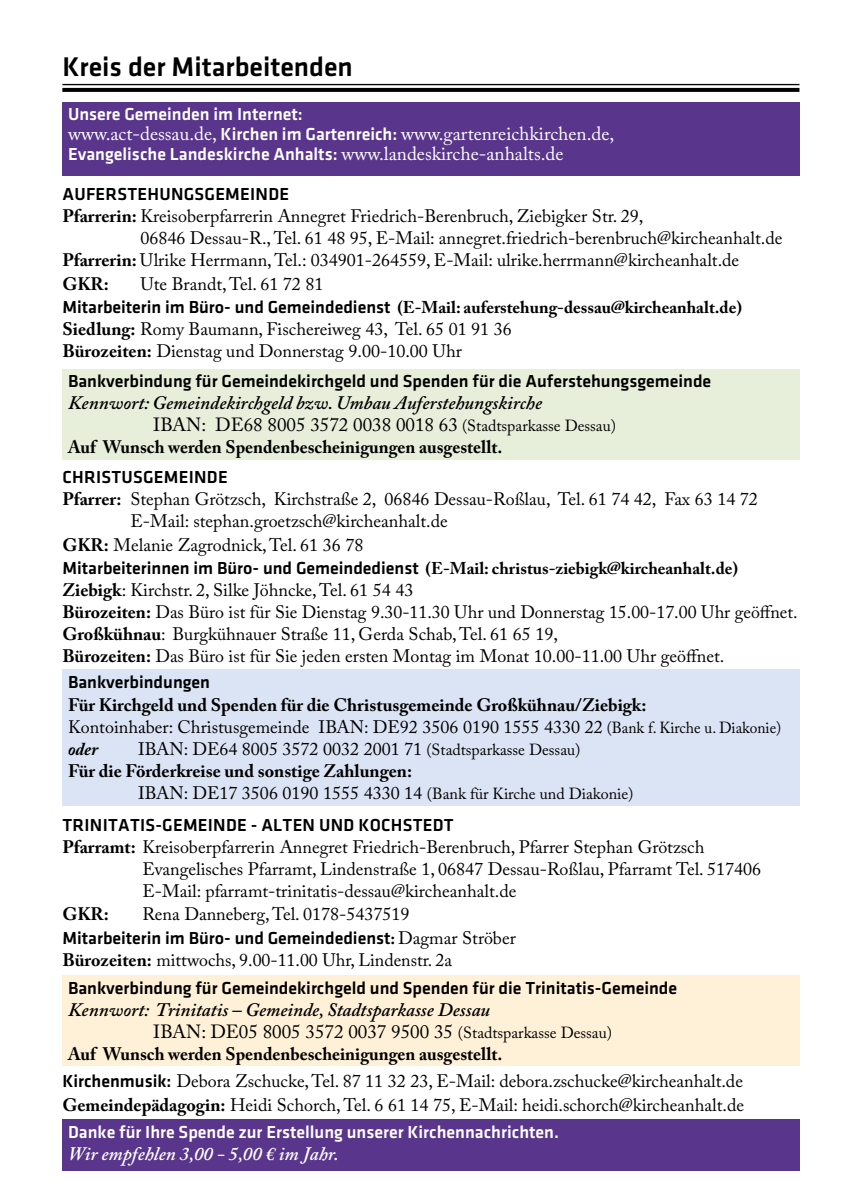
<style>
.page{position:relative;width:842px;height:1191px;background:#fff}
.page>*{position:absolute;margin:0;border:0;box-sizing:border-box;transform-origin:0 0}
.t1{font:28px "Klavika Medium OSF";color:#000}
.t2{font:italic 600 19px/22px "Adobe Caslon Pro";color:#000}
.t3{font:19px "Adobe Caslon Pro";color:#fff}
.t4{font:italic 600 19px "Adobe Caslon Pro";color:#fff}
.t5{font:18px/22px "Adobe Caslon Pro";color:#000}
.t6{font:700 18px/22px "Adobe Caslon Pro";color:#000}
.t7{font:18px "Klavika Medium OSF";color:#000}
.t8{font:18px "Klavika Medium OSF";color:#fff}
.t9{font:700 17px "Adobe Caslon Pro";color:#000}
.s1{font-family:"Klavika Medium OSF";font-size:18px}
.s2{font-family:"Adobe Caslon Pro";font-size:19px}
.s3{font-weight:700}
.s4{font-family:"Klavika Medium OSF";font-weight:400;font-size:18px}
.s5{font-weight:400;font-style:normal}
.s6{font-weight:400;font-style:normal;font-size:16px}
.s7{font-weight:400}
.s8{font-weight:400;font-size:16px}
.s9{font-style:italic}
.s10{font-size:16px}
.s11{font-family:"Adobe Caslon Pro";font-weight:700;font-size:17px}
.s12{font-family:"Adobe Caslon Pro"}
.s13{font-family:"Klavika Medium OSF"}
</style>
<div class="page">
<div style="left:62px;top:669px;width:737px;height:136px;background:#dbe4f5"></div>
<div style="left:62px;top:369px;width:737px;height:90px;background:#e7efdb"></div>
<div style="left:62px;top:975px;width:737px;height:91px;background:#fff1d7"></div>
<div style="left:62px;top:1119px;width:737px;height:51px;background:#59358c"></div>
<hr style="left:62px;top:84px;width:737px;height:1px;background:#000">
<svg style="left:62px;top:88px;width:737px;height:4px;fill:#000"></svg>
<div style="left:62px;top:102px;width:737px;height:74px;background:#59358c"></div>
<h1 class="t1" style="left:62px;top:52px;width:292px">Kreis der Mitarbeitenden</h1>
<p class="t8" style="left:68px;top:105px;width:236px">Unsere Gemeinden im Internet:</p>
<p class="t3" style="left:68px;top:123px;width:548px">www.act-dessau.de, <span class="s1">Kirchen im Gartenreich:</span> www.gartenreichkirchen.de,</p>
<p class="t8" style="left:68px;top:145px;width:497px">Evangelische Landeskirche Anhalts: <span class="s2">www.landeskirche-anhalts.de</span></p>
<p class="t7" style="left:62px;top:185px;width:228px">AUFERSTEHUNGSGEMEINDE</p>
<p class="t5" style="left:62px;top:205px;width:582px"><span class="s3">Pfarrerin:</span> Kreisoberpfarrerin Annegret Friedrich-Berenbruch, Ziebigker Str. 29,</p>
<p class="t5" style="left:140px;top:227px;width:643px">06846 Dessau-R., Tel. 61 48 95, E-Mail: annegret.friedrich-berenbruch@kircheanhalt.de</p>
<p class="t5" style="left:62px;top:249px;width:678px"><span class="s3">Pfarrerin:</span> Ulrike Herrmann, Tel.: 034901-264559, E-Mail: ulrike.herrmann@kircheanhalt.de</p>
<p class="t6" style="left:62px;top:272px;width:48px">GKR:</p>
<p class="t5" style="left:140px;top:272px;width:185px">Ute Brandt, Tel. 61 72 81</p>
<p class="t9" style="left:62px;top:297px;width:681px"><span class="s4">Mitarbeiterin im Büro- und Gemeindedienst</span> (E-Mail: auferstehung-dessau@kircheanhalt.de)</p>
<p class="t5" style="left:62px;top:317px;width:451px"><span class="s3">Siedlung:</span> Romy Baumann, Fischereiweg 43, Tel. 65 01 91 36<br><span class="s3">Bürozeiten:</span> Dienstag und Donnerstag 9.00-10.00 Uhr</p>
<p class="t7" style="left:68px;top:371px;width:645px">Bankverbindung für Gemeindekirchgeld und Spenden für die Auferstehungsgemeinde</p>
<p class="t2" style="left:153px;top:391px;width:465px;text-indent:-85px">Kennwort: Gemeindekirchgeld bzw. Umbau Auferstehungskirche<br><span class="s5">IBAN: DE68 8005 3572 0038 0018 63</span> <span class="s6">(Stadtsparkasse Dessau)</span></p>
<p class="t6" style="left:68px;top:436px;width:436px">Auf Wunsch werden Spendenbescheinigungen ausgestellt.</p>
<p class="t7" style="left:62px;top:468px;width:167px">CHRISTUSGEMEINDE</p>
<p class="t5" style="left:62px;top:488px;width:697px"><span class="s3">Pfarrer:</span> Stephan Grötzsch, Kirchstraße 2, 06846 Dessau-Roßlau, Tel. 61 74 42, Fax 63 14 72</p>
<p class="t5" style="left:130px;top:510px;width:319px">E-Mail: stephan.groetzsch@kircheanhalt.de</p>
<p class="t5" style="left:62px;top:533px;width:303px"><span class="s3">GKR:</span> Melanie Zagrodnick, Tel. 61 36 78</p>
<p class="t9" style="left:62px;top:558px;width:677px"><span class="s4">Mitarbeiterinnen im Büro- und Gemeindedienst</span> (E-Mail: christus-ziebigk@kircheanhalt.de)</p>
<p class="t5" style="left:62px;top:578px;width:737px"><span class="s3">Ziebigk</span>: Kirchstr. 2, Silke Jöhncke, Tel. 61 54 43<br><span class="s3">Bürozeiten:</span> Das Büro ist für Sie Dienstag 9.30-11.30 Uhr und Donnerstag 15.00-17.00 Uhr geöffnet.<br><span class="s3">Großkühnau</span>: Burgkühnauer Straße 11, Gerda Schab, Tel. 61 65 19,<br><span class="s3">Bürozeiten:</span> Das Büro ist für Sie jeden ersten Montag im Monat 10.00-11.00 Uhr geöffnet.</p>
<p class="t7" style="left:68px;top:672px;width:144px">Bankverbindungen</p>
<p class="t6" style="left:68px;top:693px;width:715px">Für Kirchgeld und Spenden für die Christusgemeinde Großkühnau/Ziebigk:<br><span class="s7">Kontoinhaber: Christusgemeinde IBAN: DE92 3506 0190 1555 4330 22</span> <span class="s8">(Bank f. Kirche u. Diakonie) </span><span class="s9">oder</span></p>
<p class="t6" style="left:68px;top:737px;width:514px;text-indent:70px"><span class="s7">IBAN: DE64 8005 3572 0032 2001 71</span> <span class="s8">(Stadtsparkasse Dessau)<br></span>Für die Förderkreise und sonstige Zahlungen:</p>
<p class="t5" style="left:138px;top:781px;width:497px">IBAN: DE17 3506 0190 1555 4330 14 <span class="s10">(Bank für Kirche und Diakonie)</span></p>
<p class="t7" style="left:62px;top:815px;width:393px">TRINITATIS-GEMEINDE - ALTEN UND KOCHSTEDT</p>
<p class="t5" style="left:142px;top:836px;width:620px;text-indent:-80px"><span class="s3">Pfarramt:</span> Kreisoberpfarrerin Annegret Friedrich-Berenbruch, Pfarrer Stephan Grötzsch<br>Evangelisches Pfarramt, Lindenstraße 1, 06847 Dessau-Roßlau, Pfarramt Tel. 517406<br>E-Mail: pfarramt-trinitatis-dessau@kircheanhalt.de</p>
<p class="t6" style="left:62px;top:903px;width:48px">GKR:</p>
<p class="t5" style="left:142px;top:903px;width:269px">Rena Danneberg, Tel. 0178-5437519</p>
<p class="t7" style="left:62px;top:928px;width:455px">Mitarbeiterin im Büro- und Gemeindedienst<span class="s11">:</span> <span class="s12">Dagmar Ströber</span></p>
<p class="t5" style="left:62px;top:948px;width:391px"><span class="s3">Bürozeiten:</span> mittwochs, 9.00-11.00 Uhr, Lindenstr. 2a</p>
<p class="t7" style="left:68px;top:978px;width:611px">Bankverbindung für Gemeindekirchgeld und Spenden für die Trinitatis-Gemeinde</p>
<p class="t2" style="left:153px;top:998px;width:460px;text-indent:-85px">Kennwort: Trinitatis – Gemeinde, Stadtsparkasse Dessau<br><span class="s5">IBAN: DE05 8005 3572 0037 9500 35</span> <span class="s6">(Stadtsparkasse Dessau)</span></p>
<p class="t6" style="left:68px;top:1042px;width:436px">Auf Wunsch werden Spendenbescheinigungen ausgestellt.</p>
<p class="t5" style="left:62px;top:1068px;width:683px;line-height:24px"><span class="s13">Kirchenmusik:</span> Debora Zschucke, Tel. 87 11 32 23, E-Mail: debora.zschucke@kircheanhalt.de<br><span class="s3">Gemeindepädagogin:</span> Heidi Schorch, Tel. 6 61 14 75, E-Mail: heidi.schorch@kircheanhalt.de</p>
<p class="t8" style="left:68px;top:1122px;width:492px">Danke für Ihre Spende zur Erstellung unserer Kirchennachrichten.</p>
<p class="t4" style="left:68px;top:1141px;width:272px">Wir empfehlen 3,00 - 5,00 € im Jahr.</p>
</div>
